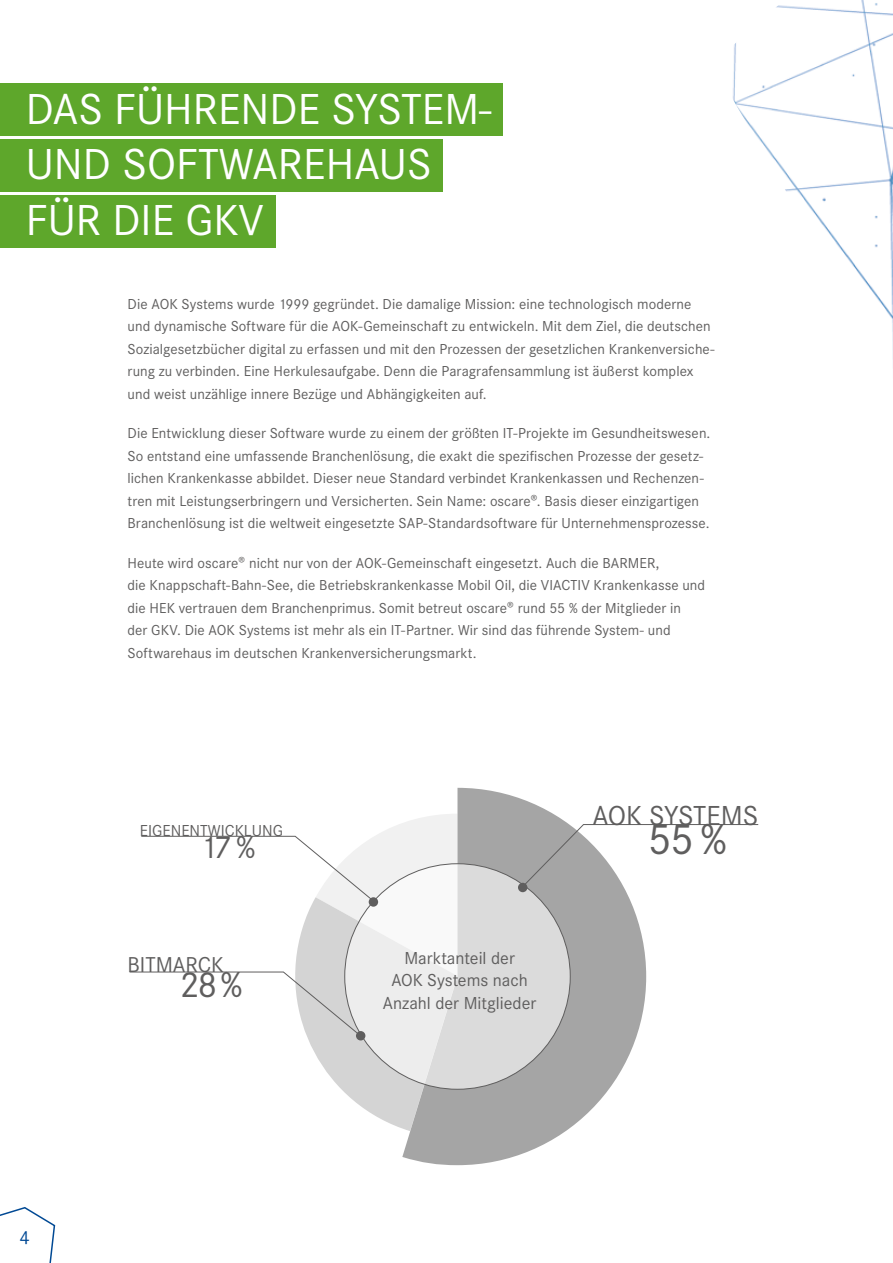
<style>
.page{position:relative;width:893px;height:1263px;background:#fff}
.page>*{position:absolute;margin:0;border:0;box-sizing:border-box;transform-origin:0 0}
.t1{font:45px/55.5px "Corporate S";color:#fff}
.t2{font:45px "Corporate S";color:#5f5e5e}
.t3{font:37.5px "Corporate S";color:#5f5e5e}
.t4{font:32.85px "Corporate S";color:#5f5e5e}
.t5{font:28.5px "Corporate S";letter-spacing:-.01em;color:#5f5e5e}
.t6{font:22.35px "Corporate S";color:#5f5e5e}
.t7{font:19.5px "Corporate S";color:#004994}
.t8{font:18px/22.5px "Corporate S";color:#5f5e5e;text-align:center}
.t9{font:16.5px "Corporate S";color:#5f5e5e}
.t10{font:15px/22.5px "Corporate S";letter-spacing:.005em;color:#5f5e5e}
</style>
<div class="page">
<img style="left:458px;top:0;width:435px;height:788px">
<svg style="left:0;top:1207px;width:56px;height:56px"></svg>
<svg style="left:313px;top:0;width:493px;height:257px"></svg>
<svg style="left:402px;top:788px;width:244px;height:377px;fill:#a5a5a5"></svg>
<svg style="left:519px;top:824px;width:240px;height:66px"></svg>
<svg style="left:129px;top:814px;width:328px;height:317px"></svg>
<svg style="left:345px;top:864px;width:225px;height:225px;fill:#dbdbdb"></svg>
<div style="left:356px;top:1031px;width:9px;height:9px;background:#5f5e5e;border-radius:50%"></div>
<div style="left:369px;top:897px;width:9px;height:10px;background:#5f5e5e;border-radius:50%"></div>
<div style="left:518px;top:883px;width:9px;height:9px;background:#5f5e5e;border-radius:50%"></div>
<div style="left:0;top:83px;width:503px;height:52px;background:#5ea72b"></div>
<div style="left:0;top:139px;width:442px;height:52px;background:#5ea72b"></div>
<div style="left:0;top:195px;width:276px;height:52px;background:#5ea72b"></div>
<div style="left:527px;top:168px;width:217px;height:106px;background:#fff"></div>
<h1 class="t1" style="left:26px;top:82px;width:467px">DAS FÜHRENDE SYSTEM-<br>UND SOFTWAREHAUS<br>FÜR DIE GKV</h1>
<p class="t10" style="left:128px;top:293px;width:589px">Die AOK Systems wurde 1999 gegründet. Die damalige Mission: eine technologisch moderne und dynamische Software für die AOK-Gemeinschaft zu entwickeln. Mit dem Ziel, die deutschen Sozialgesetzbücher digital zu erfassen und mit den Prozessen der gesetzlichen Krankenversiche&shy;rung zu verbinden. Eine Herkulesaufgabe. Denn die Paragrafensammlung ist äußerst komplex und weist unzählige innere Bezüge und Abhängigkeiten auf.</p>
<p class="t10" style="left:128px;top:422px;width:584px">Die Entwicklung dieser Software wurde zu einem der größten IT-Projekte im Gesundheitswesen.<br>So entstand eine umfassende Branchenlösung, die exakt die spezifischen Prozesse der gesetz&shy;lichen Krankenkasse abbildet. Dieser neue Standard verbindet Krankenkassen und Rechenzen&shy;tren mit Leistungserbringern und Versicherten. Sein Name: oscare®. Basis dieser einzigartigen Branchenlösung ist die weltweit eingesetzte SAP-Standardsoftware für Unternehmensprozesse.</p>
<p class="t10" style="left:128px;top:552px;width:579px">Heute wird oscare® nicht nur von der AOK-Gemeinschaft eingesetzt. Auch die BARMER,<br>die Knappschaft-Bahn-See, die Betriebskrankenkasse Mobil Oil, die VIACTIV Krankenkasse und die HEK vertrauen dem Branchenprimus. Somit betreut oscare® rund 55 % der Mitglieder in<br>der GKV. Die AOK Systems ist mehr als ein IT-Partner. Wir sind das führende System- und Softwarehaus im deutschen Krankenversicherungsmarkt.</p>
<h3 class="t7" style="left:20px;top:1226px;width:12px">4</h3>
<p class="t9" style="left:140px;top:821px;width:145px">EIGENENTWICKLUNG</p>
<h3 class="t4" style="left:200px;top:829px;width:56px">17 %</h3>
<h3 class="t6" style="left:128px;top:952px;width:98px">BITMARCK</h3>
<h2 class="t3" style="left:180px;top:963px;width:64px">28 %</h2>
<p class="t8" style="left:383px;top:947px;width:155px">Marktanteil der<br>AOK Systems nach<br>Anzahl der Mitglieder</p>
<h3 class="t5" style="left:592px;top:799px;width:167px">AOK SYSTEMS</h3>
<h1 class="t2" style="left:648px;top:814px;width:80px">55 %</h1>
</div>
